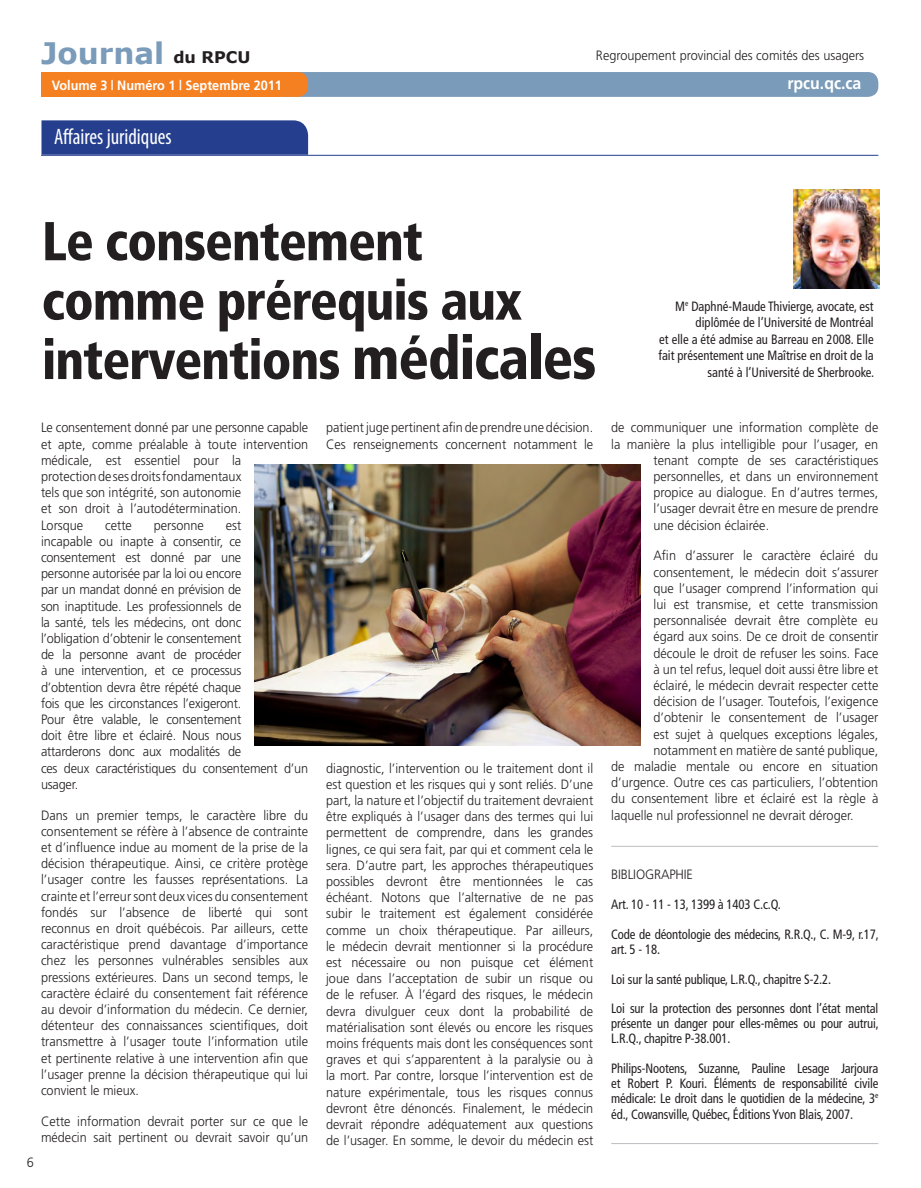
<style>
.page{position:relative;width:921px;height:1188px;background:#fff}
.page>*{position:absolute;margin:0;border:0;box-sizing:border-box;transform-origin:0 0}
.t1{font:900 condensed 54.75px "Frutiger";letter-spacing:-.02em;color:#231f20;scale:.95 1}
.t2{font:700 29.55px "Verdana";color:#7a9bb9}
.t3{font:condensed 22.5px "Myriad Pro";color:#fff;scale:.95 1}
.t4{font:700 16.8px "Frutiger";color:#fff;scale:.94 1}
.t5{font:700 16.05px "Verdana";color:#231f20}
.t6{font:300 13.5px/16.2px "Frutiger";color:#231f20;scale:.94 1}
.t7{font:condensed 13.5px/16.5px "Frutiger";letter-spacing:-.01em;color:#231f20;text-align:justify;scale:.94 1}
.t8{font:700 13.5px "Frutiger";color:#fff;scale:.94 1}
.s1{font-size:60px}
</style>
<div class="page">
<div style="left:274px;top:72px;width:604px;height:25px;background:#7a9bb9;border-radius:10px"></div>
<div style="left:41px;top:72px;width:238px;height:25px;background:#f58021"></div>
<div style="left:70px;top:72px;width:238px;height:25px;background:#f58021;border-radius:10px"></div>
<hr style="left:611px;top:846px;width:267px;height:1px;background:#bcbdc0">
<hr style="left:611px;top:1143px;width:267px;height:1px;background:#bcbdc0">
<img style="left:793px;top:189px;width:86px;height:99px">
<div style="left:41px;top:120px;width:267px;height:35px;background:#253f8e"></div>
<hr style="left:41px;top:155px;width:837px;height:1px;background:#253f8e">
<img style="left:254px;top:465px;width:387px;height:281px">
<p class="t2" style="left:41px;top:34px;width:125px">Journal</p>
<p class="t5" style="left:173px;top:46px;width:79px">du RPCU</p>
<p class="t6" style="left:596px;top:47px;width:287px">Regroupement provincial des comités des usagers</p>
<p class="t8" style="left:52px;top:77px;width:246px">Volume 3 | Numéro 1 | Septembre 2011</p>
<p class="t4" style="left:787px;top:73px;width:80px">rpcu.qc.ca</p>
<p class="t3" style="left:54px;top:123px;width:125px">Affaires juridiques</p>
<p class="t1" style="left:42px;top:208px;width:403px">Le consentement</p>
<p class="t1" style="left:42px;top:268px;width:507px">comme prérequis aux</p>
<p class="t1" style="left:42px;top:327px;width:585px">interventions <span class="s1">médicales</span></p>
<p class="t7" style="left:658px;top:298px;width:231px;text-align:right">M<sup>e</sup> Daphné-Maude Thivierge, avocate, est diplômée de l’Université de Montréal<br>et elle a été admise au Barreau en 2008. Elle fait présentement une Maîtrise en droit de la santé à l’Université de Sherbrooke.</p>
<p class="t6" style="left:41px;top:419px;width:286px">Le consentement donné par une personne capable et apte, comme préalable à toute intervention médicale, est essentiel pour la<br>protection de ses droits fondamentaux<br>tels que son intégrité, son autonomie<br>et son droit à l’autodétermination.<br>Lorsque</p>
<p class="t6" style="left:41px;top:517px;width:286px;text-indent:185px">est<br>incapable ou inapte à consentir, ce consentement est donné par une<br>personne autorisée par la loi ou encore<br>par un mandat donné en prévision de<br>son inaptitude. Les professionnels de<br>la santé, tels les médecins, ont donc<br>l’obligation d’obtenir le consentement<br>de la personne avant de procéder<br>à une intervention, et ce processus<br>d’obtention devra être répété chaque<br>fois que les circonstances l’exigeront.<br>Pour être valable, le consentement<br>doit être libre et éclairé. Nous nous<br>attarderons donc aux modalités de<br>ces deux caractéristiques du consentement d’un usager.</p>
<p class="t6" style="left:41px;top:807px;width:286px;text-align:justify">Dans un premier temps, le caractère libre du consentement se réfère à l’absence de contrainte et d’influence indue au moment de la prise de la décision thérapeutique. Ainsi, ce critère protège l’usager contre les fausses représentations. La crainte et l’erreur sont deux vices du consentement fondés sur l’absence de liberté qui sont reconnus en droit québécois. Par ailleurs, cette caractéristique prend davantage d’importance chez les personnes vulnérables sensibles aux pressions extérieures. Dans un second temps, le caractère éclairé du consentement fait référence au devoir d’information du médecin. Ce dernier, détenteur des connaissances scientifiques, doit transmettre à l’usager toute l’information utile et pertinente relative à une intervention afin que l’usager prenne la décision thérapeutique qui lui convient le mieux.</p>
<p class="t6" style="left:41px;top:1113px;width:286px">Cette information devrait porter sur ce que le médecin sait pertinent ou devrait savoir qu’un</p>
<p class="t6" style="left:105px;top:517px;width:30px">cette</p>
<p class="t6" style="left:154px;top:517px;width:55px">personne</p>
<p class="t6" style="left:27px;top:1154px;width:9px">6</p>
<p class="t6" style="left:326px;top:419px;width:286px">patient juge pertinent afin de prendre une décision.<br>Ces renseignements concernent notamment le</p>
<p class="t6" style="left:326px;top:760px;width:286px;text-align:justify">diagnostic, l’intervention ou le traitement dont il est question et les risques qui y sont reliés. D’une part, la nature et l’objectif du traitement devraient être expliqués à l’usager dans des termes qui lui permettent de comprendre, dans les grandes lignes, ce qui sera fait, par qui et comment cela le sera. D’autre part, les approches thérapeutiques possibles devront être mentionnées le cas échéant. Notons que l’alternative de ne pas subir le traitement est également considérée comme un choix thérapeutique. Par ailleurs, le médecin devrait mentionner si la procédure est nécessaire ou non puisque cet élément joue dans l’acceptation de subir un risque ou de le refuser. À l’égard des risques, le médecin devra divulguer ceux dont la probabilité de matérialisation sont élevés ou encore les risques moins fréquents mais dont les conséquences sont graves et qui s’apparentent à la paralysie ou à la mort. Par contre, lorsque l’intervention est de nature expérimentale, tous les risques connus devront être dénoncés. Finalement, le médecin devrait répondre adéquatement aux questions de l’usager. En somme, le devoir du médecin est</p>
<p class="t6" style="left:611px;top:419px;width:286px">de communiquer une information complète de</p>
<p class="t6" style="left:611px;top:436px;width:286px">la manière la plus intelligible pour l’usager, en</p>
<p class="t6" style="left:653px;top:452px;width:241px">tenant compte de ses caractéristiques</p>
<p class="t6" style="left:653px;top:468px;width:241px">personnelles, et dans un environnement</p>
<p class="t6" style="left:653px;top:484px;width:241px">propice au dialogue. En d’autres termes,</p>
<p class="t6" style="left:653px;top:500px;width:241px">l’usager devrait être en mesure de prendre</p>
<p class="t6" style="left:653px;top:517px;width:125px">une décision éclairée.</p>
<p class="t6" style="left:653px;top:548px;width:241px">Afin d’assurer le caractère éclairé du</p>
<p class="t6" style="left:653px;top:564px;width:241px">consentement, le médecin doit s’assurer</p>
<p class="t6" style="left:653px;top:580px;width:241px">que l’usager comprend l’information qui</p>
<p class="t6" style="left:653px;top:596px;width:241px">lui est transmise, et cette transmission</p>
<p class="t6" style="left:653px;top:612px;width:241px">personnalisée devrait être complète eu</p>
<p class="t6" style="left:653px;top:629px;width:241px">égard aux soins. De ce droit de consentir</p>
<p class="t6" style="left:653px;top:645px;width:241px">découle le droit de refuser les soins. Face</p>
<p class="t6" style="left:653px;top:661px;width:241px">à un tel refus, lequel doit aussi être libre et</p>
<p class="t6" style="left:653px;top:677px;width:241px">éclairé, le médecin devrait respecter cette</p>
<p class="t6" style="left:653px;top:693px;width:241px">décision de l’usager. Toutefois, l’exigence</p>
<p class="t6" style="left:653px;top:710px;width:241px">d’obtenir le consentement de l’usager</p>
<p class="t6" style="left:653px;top:726px;width:241px">est sujet à quelques exceptions légales,</p>
<p class="t6" style="left:653px;top:742px;width:241px">notamment en matière de santé publique,</p>
<p class="t6" style="left:611px;top:758px;width:286px">de maladie mentale ou encore en situation</p>
<p class="t6" style="left:611px;top:774px;width:286px">d’urgence. Outre ces cas particuliers, l’obtention</p>
<p class="t6" style="left:611px;top:791px;width:286px">du consentement libre et éclairé est la règle à</p>
<p class="t6" style="left:611px;top:807px;width:259px">laquelle nul professionnel ne devrait déroger.</p>
<p class="t6" style="left:611px;top:867px;width:88px">BIBLIOGRAPHIE</p>
<p class="t7" style="left:611px;top:896px;width:182px">Art. 10 - 11 - 13, 1399 à 1403 C.c.Q.</p>
<p class="t7" style="left:611px;top:927px;width:286px;line-height:15px">Code de déontologie des médecins, R.R.Q., C. M-9, r.17, art. 5 - 18.</p>
<p class="t7" style="left:611px;top:971px;width:235px">Loi sur la santé publique, L.R.Q., chapitre S-2.2.</p>
<p class="t7" style="left:611px;top:1001px;width:286px;line-height:15px">Loi sur la protection des personnes dont l’état mental présente un danger pour elles-mêmes ou pour autrui, L.R.Q., chapitre P-38.001.</p>
<p class="t7" style="left:611px;top:1061px;width:286px;line-height:15.5px">Philips-Nootens, Suzanne, Pauline Lesage Jarjoura et Robert P. Kouri. Éléments de responsabilité civile médicale: Le droit dans le quotidien de la médecine, 3<sup>e </sup>éd., Cowansville, Québec, Éditions Yvon Blais, 2007.</p>
</div>
